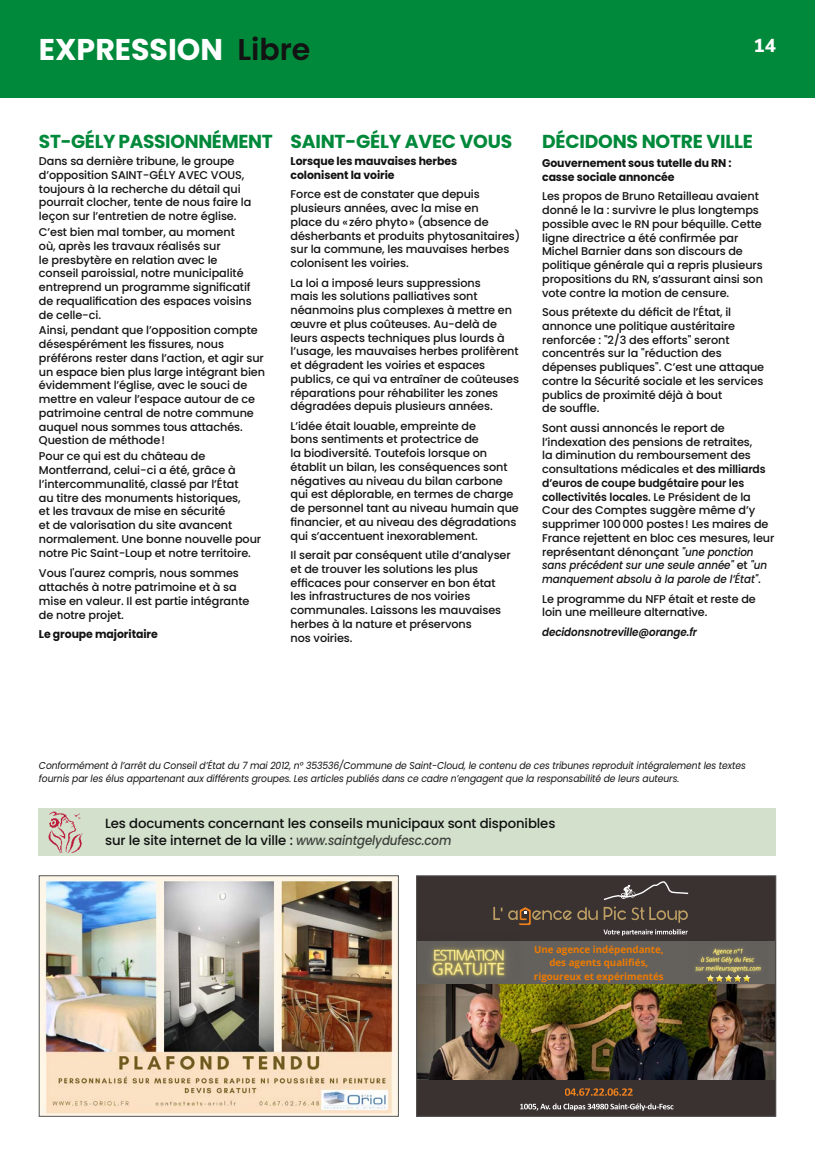
<style>
.page{position:relative;width:815px;height:1152px;background:#fff}
.page>*{position:absolute;margin:0;border:0;box-sizing:border-box;transform-origin:0 0}
.t1{font:700 30px "Poppins";color:#fff}
.t2{font:700 18.75px "Poppins";letter-spacing:-.01em;color:#00893a}
.t3{font:800 18.75px "Nunito Sans";color:#fff}
.t4{font:500 13.25px/16.2px "Poppins";letter-spacing:-.01em;color:#131313}
.t5{font:500 11.25px/13.8px "Poppins";letter-spacing:-.01em;color:#131313}
.t6{font:700 11.25px/13.8px "Poppins";letter-spacing:-.01em;color:#131313}
.t7{font:italic 600 11.25px "Poppins";letter-spacing:-.01em;color:#131313;scale:.92 1}
.t8{font:italic 10px/12.5px "Poppins";letter-spacing:-.01em;color:#131313;scale:.92 1}
.t9{font:700 9.75px/13.6px "Open Sans";color:#ef7b00;text-align:center}
.s1{font-weight:600;color:#131313}
.s2{font-weight:600}
.s3{font-style:italic}
.s4{font-style:italic;color:#4b4b4a}
</style>
<div class="page">
<div style="left:39px;top:808px;width:737px;height:47px;background:#d2e0cc"></div>
<img style="left:49px;top:811px;width:34px;height:41px">
<div style="left:417px;top:875px;width:359px;height:241px;background:#3a3231"></div>
<svg style="left:520px;top:1103px;width:153px;height:7px"></svg>
<div style="left:417px;top:941px;width:358px;height:73px;background:#64615d"></div>
<svg style="left:565px;top:1088px;width:68px;height:7px"></svg>
<svg style="left:493px;top:881px;width:196px;height:54px"></svg>
<img style="left:707px;top:979px;width:43px;height:3px">
<img style="left:418px;top:984px;width:356px;height:95px">
<img style="left:493px;top:930px;width:26px;height:5px">
<img style="left:418px;top:947px;width:104px;height:49px">
<img style="left:695px;top:948px;width:66px;height:31px">
<div style="left:416px;top:875px;width:360px;height:241px;border:1px solid #565655"></div>
<img style="left:41px;top:877px;width:356px;height:237px">
<div style="left:39px;top:875px;width:360px;height:241px;border:1px solid #565655"></div>
<div style="left:0;top:0;width:815px;height:97px;background:#00893a"></div>
<h1 class="t1" style="left:39px;top:32px;width:273px">EXPRESSION <span class="s1">Libre</span></h1>
<h2 class="t3" style="left:753px;top:32px;width:24px">14</h2>
<h2 class="t2" style="left:39px;top:130px;width:235px">ST-GÉLY PASSIONNÉMENT</h2>
<p class="t5" style="left:39px;top:154px;width:214px">Dans sa dernière tribune, le groupe d’opposition SAINT-GÉLY AVEC VOUS, toujours à la recherche du détail qui pourrait clocher, tente de nous faire la leçon sur l’entretien de notre église.</p>
<p class="t5" style="left:39px;top:225px;width:214px">C’est bien mal tomber, au moment où, après les travaux réalisés sur<br>le presbytère en relation avec le conseil paroissial, notre municipalité entreprend un programme significatif de requalification des espaces voisins de celle-ci.</p>
<p class="t5" style="left:39px;top:324px;width:228px">Ainsi, pendant que l’opposition compte désespérément les fissures, nous préférons rester dans l’action, et agir sur un espace bien plus large intégrant bien évidemment l’église, avec le souci de mettre en valeur l’espace autour de ce patrimoine central de notre commune auquel nous sommes tous attachés.<br>Question de méthode!</p>
<p class="t5" style="left:39px;top:449px;width:224px">Pour ce qui est du château de Montferrand, celui-ci a été, grâce à l’intercommunalité, classé par l’État<br>au titre des monuments historiques,<br>et les travaux de mise en sécurité<br>et de valorisation du site avancent normalement. Une bonne nouvelle pour notre Pic Saint-Loup et notre territoire.</p>
<p class="t5" style="left:39px;top:566px;width:212px">Vous l'aurez compris, nous sommes attachés à notre patrimoine et à sa mise en valeur. Il est partie intégrante de notre projet.</p>
<p class="t6" style="left:39px;top:627px;width:120px">Le groupe majoritaire</p>
<h2 class="t2" style="left:291px;top:130px;width:223px">SAINT-GÉLY AVEC VOUS</h2>
<p class="t6" style="left:291px;top:154px;width:168px">Lorsque les mauvaises herbes colonisent la voirie</p>
<p class="t5" style="left:291px;top:188px;width:231px">Force est de constater que depuis plusieurs années, avec la mise en<br>place du «zéro phyto» (absence de désherbants et produits phytosanitaires) sur la commune, les mauvaises herbes colonisent les voiries.</p>
<p class="t5" style="left:291px;top:276px;width:230px">La loi a imposé leurs suppressions<br>mais les solutions palliatives sont néanmoins plus complexes à mettre en œuvre et plus coûteuses. Au-delà de leurs aspects techniques plus lourds à l’usage, les mauvaises herbes prolifèrent et dégradent les voiries et espaces publics, ce qui va entraîner de coûteuses réparations pour réhabiliter les zones dégradées depuis plusieurs années.</p>
<p class="t5" style="left:291px;top:419px;width:230px">L’idée était louable, empreinte de<br>bons sentiments et protectrice de<br>la biodiversité. Toutefois lorsque on établit un bilan, les conséquences sont négatives au niveau du bilan carbone qui est déplorable, en termes de charge de personnel tant au niveau humain que financier, et au niveau des dégradations qui s’accentuent inexorablement.</p>
<p class="t5" style="left:291px;top:548px;width:222px">Il serait par conséquent utile d’analyser et de trouver les solutions les plus efficaces pour conserver en bon état les infrastructures de nos voiries communales. Laissons les mauvaises herbes à la nature et préservons<br>nos voiries.</p>
<h2 class="t2" style="left:542px;top:130px;width:212px">DÉCIDONS NOTRE VILLE</h2>
<p class="t6" style="left:542px;top:156px;width:191px">Gouvernement sous tutelle du RN : casse sociale annoncée</p>
<p class="t5" style="left:542px;top:190px;width:222px">Les propos de Bruno Retailleau avaient donné le la : survivre le plus longtemps possible avec le RN pour béquille. Cette ligne directrice a été confirmée par Michel Barnier dans son discours de politique générale qui a repris plusieurs propositions du RN, s’assurant ainsi son vote contre la motion de censure.</p>
<p class="t5" style="left:542px;top:305px;width:224px">Sous prétexte du déficit de l’État, il annonce une politique austéritaire renforcée : "2/3 des efforts" seront concentrés sur la "réduction des dépenses publiques". C’est une attaque contre la Sécurité sociale et les services publics de proximité déjà à bout<br>de souffle.</p>
<p class="t5" style="left:542px;top:421px;width:234px">Sont aussi annoncés le report de l’indexation des pensions de retraites,<br>la diminution du remboursement des consultations médicales et <span class="s2">des milliards d’euros de coupe budgétaire pour les collectivités locales</span>. Le Président de la Cour des Comptes suggère même d’y supprimer 100000 postes! Les maires de France rejettent en bloc ces mesures, leur représentant dénonçant <span class="s3">"une ponction sans précédent sur une seule année"</span> et <span class="s3">"un manquement absolu à la parole de l’État"</span>.</p>
<p class="t5" style="left:542px;top:592px;width:215px">Le programme du NFP était et reste de loin une meilleure alternative.</p>
<p class="t7" style="left:542px;top:625px;width:170px">decidonsnotreville@orange.fr</p>
<p class="t8" style="left:39px;top:759px;width:770px">Conformément à l’arrêt du Conseil d’État du 7 mai 2012, n° 353536/Commune de Saint-Cloud, le contenu de ces tribunes reproduit intégralement les textes fournis par les élus appartenant aux différents groupes. Les articles publiés dans ce cadre n’engagent que la responsabilité de leurs auteurs.</p>
<p class="t4" style="left:105px;top:815px;width:452px">Les documents concernant les conseils municipaux sont disponibles sur le site internet de la ville : <span class="s4">www.saintgelydufesc.com</span></p>
<p class="t9" style="left:534px;top:942px;width:131px">Une agence indépendante, des agents qualifiés, rigoureux et expérimentés</p>
</div>
